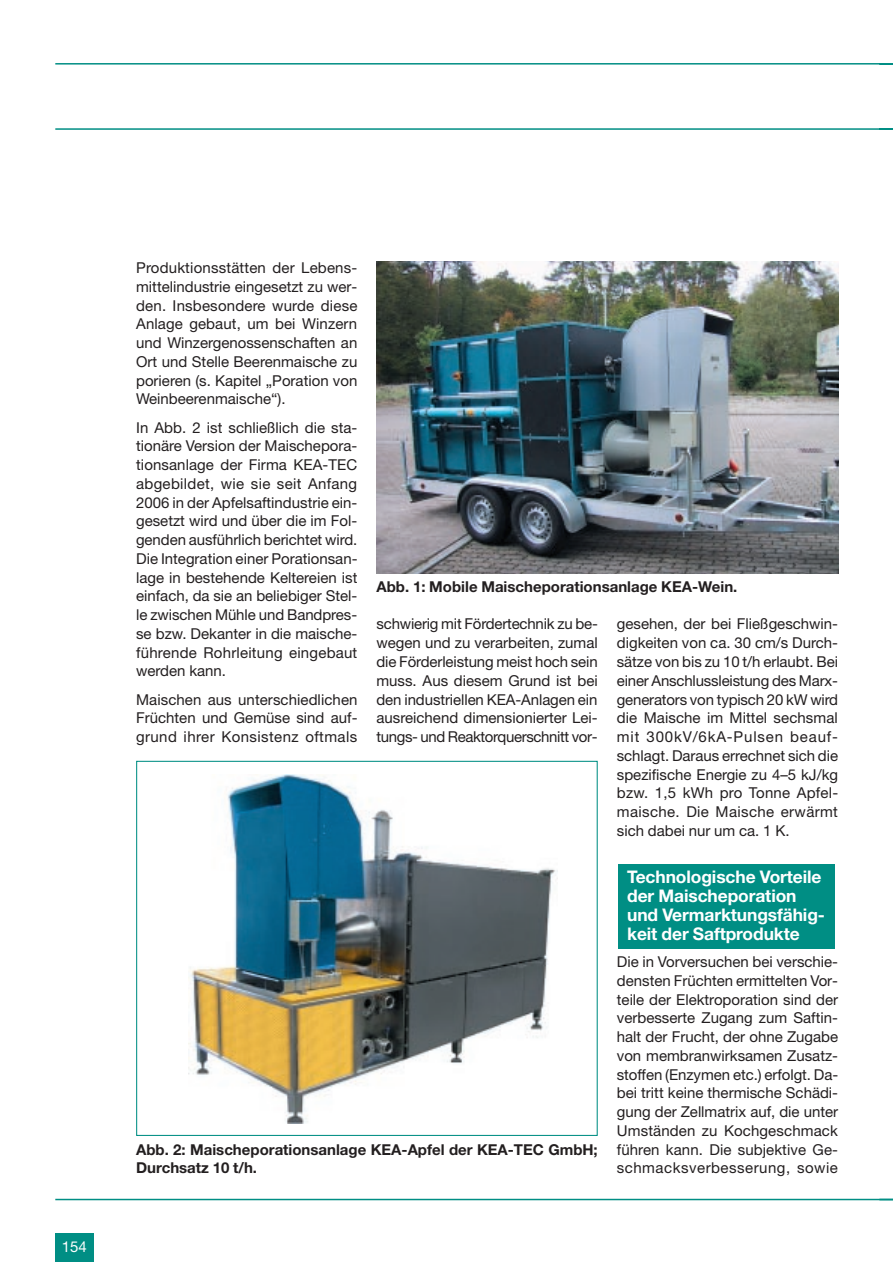
<style>
.page{position:relative;width:893px;height:1262px;background:#fff}
.page>*{position:absolute;margin:0;border:0;box-sizing:border-box;transform-origin:0 0}
.t1{font:700 17.4px/18.8px "Helvetica Neue";letter-spacing:-.005em;color:#fff}
.t2{font:15px/18.8px "Helvetica Neue";color:#231f20;text-align:justify}
.t3{font:700 15px/18.8px "Helvetica Neue";color:#231f20}
.t4{font:15px "Helvetica Neue";color:#fff}
</style>
<div class="page">
<div style="left:618px;top:864px;width:217px;height:84px;background:#008e84"></div>
<hr style="left:55px;top:63px;width:837px;height:2px;background:#008e84">
<hr style="left:55px;top:128px;width:837px;height:2px;background:#008e84">
<hr style="left:55px;top:1198px;width:837px;height:2px;background:#008e84">
<div style="left:55px;top:1233px;width:39px;height:29px;background:#008e84"></div>
<img style="left:188px;top:774px;width:369px;height:349px">
<img style="left:376px;top:262px;width:462px;height:311px">
<p class="t4" style="left:62px;top:1241px;width:27px">154</p>
<p class="t2" style="left:136px;top:260px;width:223px">Produktionsstätten der Lebens&shy;mittelindustrie eingesetzt zu wer&shy;den. Insbesondere wurde diese Anlage gebaut, um bei Winzern und Winzergenossenschaften an Ort und Stelle Beerenmaische zu porieren (s. Kapitel „Poration von Weinbeerenmaische“).</p>
<p class="t2" style="left:136px;top:419px;width:223px">In Abb. 2 ist schließlich die sta&shy;tionäre Version der Maischepora&shy;tionsanlage der Firma KEA-TEC abgebildet, wie sie seit Anfang 2006 in der Apfelsaftindustrie ein&shy;gesetzt wird und über die im Fol&shy;genden ausführlich berichtet wird.<br>Die Integration einer Porationsan&shy;lage in bestehende Keltereien ist einfach, da sie an beliebiger Stel&shy;le zwischen Mühle und Bandpres&shy;se bzw. Dekanter in die maische&shy;führende Rohrleitung eingebaut werden kann.</p>
<p class="t2" style="left:136px;top:691px;width:223px">Maischen aus unterschiedlichen Früchten und Gemüse sind auf&shy;grund ihrer Konsistenz oftmals</p>
<p class="t3" style="left:376px;top:578px;width:362px">Abb. 1: Mobile Maischeporationsanlage KEA-Wein.</p>
<p class="t2" style="left:376px;top:616px;width:223px">schwierig mit Fördertechnik zu be&shy;wegen und zu verarbeiten, zumal die Förderleistung meist hoch sein muss. Aus diesem Grund ist bei den industriellen KEA-Anlagen ein ausreichend dimensionierter Lei&shy;tungs- und Reaktorquerschnitt vor-</p>
<p class="t2" style="left:617px;top:616px;width:223px">gesehen, der bei Fließgeschwin&shy;digkeiten von ca. 30 cm/s Durch&shy;sätze von bis zu 10 t/h erlaubt. Bei einer Anschlussleistung des Marx&shy;generators von typisch 20 kW wird die Maische im Mittel sechsmal mit 300kV/6kA-Pulsen beauf&shy;schlagt. Daraus errechnet sich die spezifische Energie zu 4–5 kJ/kg bzw. 1,5 kWh pro Tonne Apfel&shy;maische. Die Maische erwärmt sich dabei nur um ca. 1 K.</p>
<p class="t1" style="left:627px;top:869px;width:199px">Technologische Vorteile der Maischeporation und Vermarktungsfähig&shy;keit der Saftprodukte</p>
<p class="t3" style="left:136px;top:1141px;width:463px">Abb. 2: Maischeporationsanlage KEA-Apfel der KEA-TEC GmbH;<br>Durchsatz 10 t/h.</p>
<p class="t2" style="left:617px;top:954px;width:223px">Die in Vorversuchen bei verschie&shy;densten Früchten ermittelten Vor&shy;teile der Elektroporation sind der verbesserte Zugang zum Saftin&shy;halt der Frucht, der ohne Zugabe von membranwirksamen Zusatz&shy;stoffen (Enzymen etc.) erfolgt. Da&shy;bei tritt keine thermische Schädi&shy;gung der Zellmatrix auf, die unter Umständen zu Kochgeschmack führen kann. Die subjektive Ge&shy;schmacksverbesserung, sowie</p>
</div>
